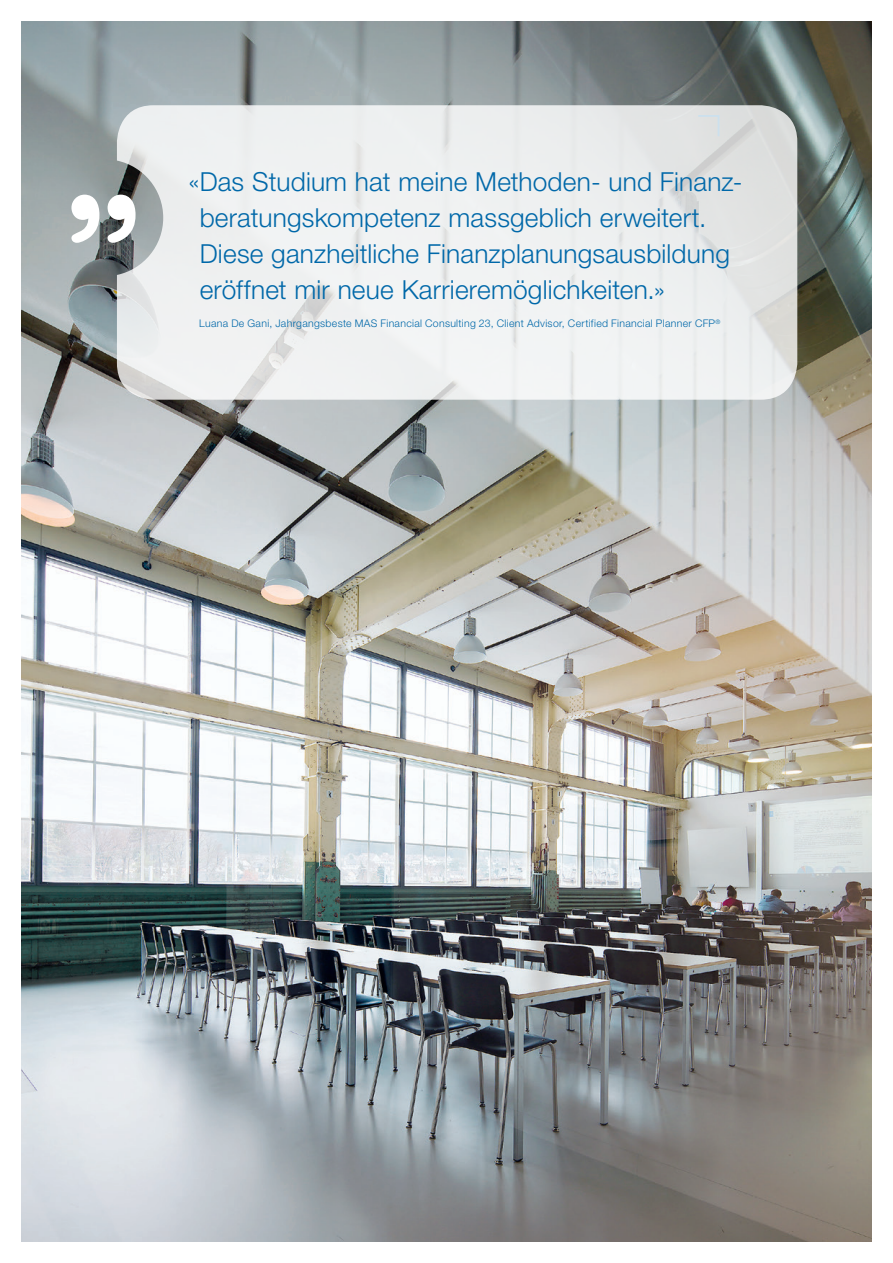
<style>
.page{position:relative;width:893px;height:1263px;background:#fff}
.page>*{position:absolute;margin:0;border:0;box-sizing:border-box;transform-origin:0 0}
.t1{font:700 159px "Helvetica Rounded LT Std";color:#fff}
.t2{font:300 26.25px/36px "Helvetica Neue LT Pro";letter-spacing:.005em;color:#0068a9}
.t3{font:300 10.5px "Helvetica Neue LT Pro";letter-spacing:.03em;color:#0068a9}
</style>
<div class="page">
<img style="left:21px;top:21px;width:851px;height:1221px">
<svg style="left:117px;top:105px;width:680px;height:295px;fill:#eef0f1"></svg>
<h1 class="t1" style="left:61px;top:158px;width:87px">”</h1>
<p class="t2" style="left:200px;top:163px;width:544px;text-indent:-11px">«Das Studium hat meine Methoden- und Finanz&shy;beratungskompetenz massgeblich erweitert.<br>Diese ganzheitliche Finanzplanungsausbildung eröffnet mir neue Karrieremöglichkeiten.»</p>
<p class="t3" style="left:199px;top:317px;width:523px">Luana De Gani, Jahrgangsbeste MAS Financial Consulting 23, Client Advisor, Certified Financial Planner CFP<sup>®</sup></p>
</div>
